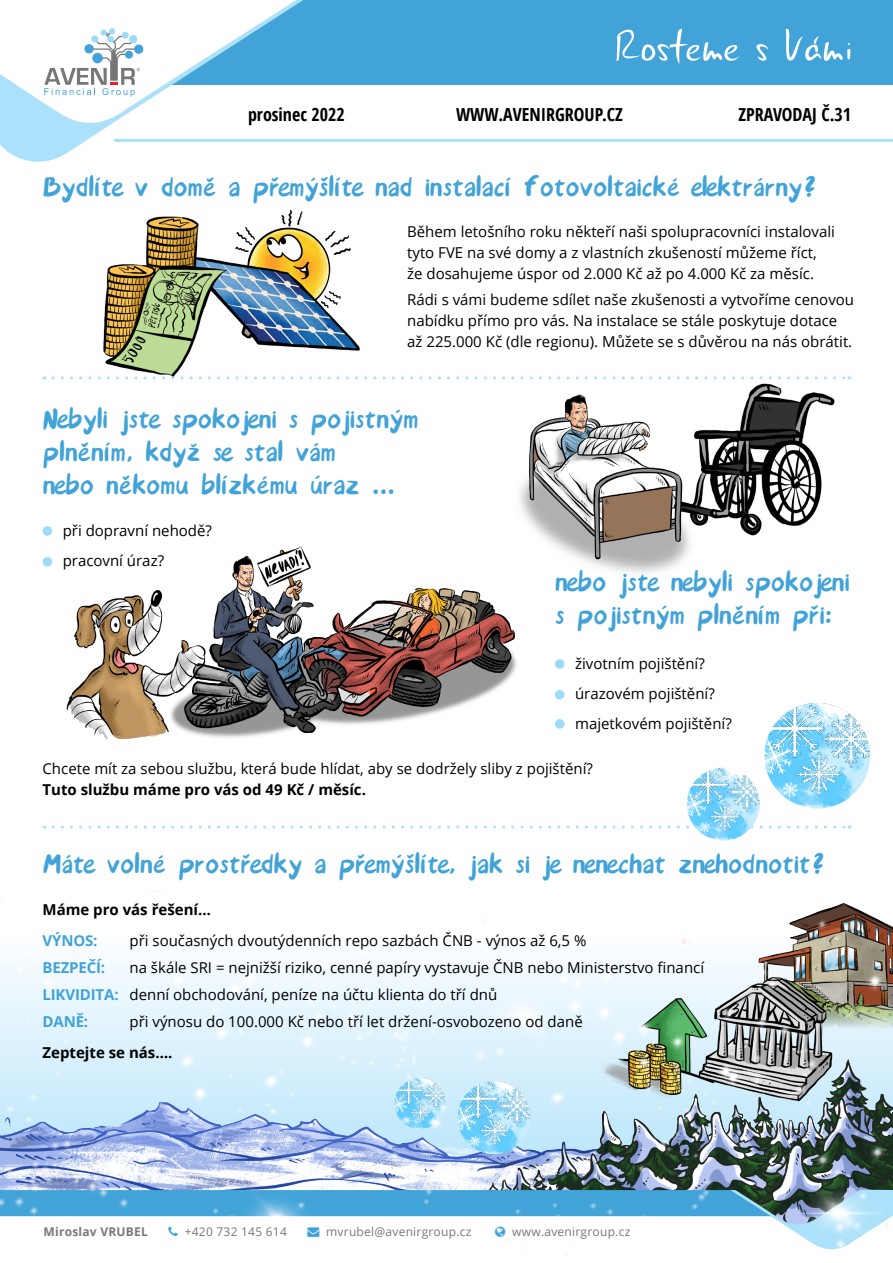
<style>
.page{position:relative;width:893px;height:1263px;background:#fff}
.page>*{position:absolute;margin:0;border:0;box-sizing:border-box;transform-origin:0 0}
.t1{font:36px/33px "Avenir Font";letter-spacing:-.01em;color:#41a3d8}
.t2{font:700 condensed 18px "Open Sans";color:#000}
.t3{font:15px/21px "Open Sans";color:#000}
.t4{font:700 15px "Open Sans";color:#000}
.t5{font:700 15px "Open Sans";letter-spacing:-.01em;color:#41a3d8}
.t6{font:12px "Open Sans";letter-spacing:.02em;color:#757779}
.t7{font:700 12px "Open Sans";letter-spacing:.02em;color:#757779}
.s1{font-weight:700;color:#41a3d8}
.s2{color:#40a4da}
</style>
<div class="page">
<div style="left:22px;top:0;width:871px;height:85px;background:#41a3d8"></div>
<svg style="left:0;top:0;width:328px;height:162px"></svg>
<svg style="left:617px;top:29px;width:123px;height:35px"></svg>
<svg style="left:756px;top:44px;width:13px;height:17px"></svg>
<svg style="left:786px;top:29px;width:64px;height:32px"></svg>
<svg style="left:0;top:0;width:302px;height:129px"></svg>
<hr style="left:115px;top:139px;width:778px;height:3px;background:#abe1fa">
<img style="left:888px;top:924px;width:5px;height:127px">
<img style="left:669px;top:379px;width:166px;height:157px">
<svg style="left:53px;top:376px;width:797px;height:3px"></svg>
<svg style="left:53px;top:826px;width:797px;height:3px"></svg>
<div style="left:43px;top:526px;width:9px;height:10px;background:#9ddcf9;border-radius:50%"></div>
<div style="left:555px;top:659px;width:9px;height:10px;background:#9ddcf9;border-radius:50%"></div>
<div style="left:555px;top:690px;width:9px;height:9px;background:#9ddcf9;border-radius:50%"></div>
<div style="left:555px;top:719px;width:9px;height:10px;background:#9ddcf9;border-radius:50%"></div>
<img style="left:232px;top:210px;width:135px;height:170px">
<img style="left:91px;top:216px;width:141px;height:164px">
<img style="left:519px;top:392px;width:179px;height:181px">
<img style="left:246px;top:537px;width:277px;height:200px">
<img style="left:42px;top:556px;width:204px;height:183px">
<img style="left:687px;top:767px;width:73px;height:73px;border-radius:36px">
<img style="left:764px;top:703px;width:106px;height:105px;border-radius:53px">
<img style="left:0;top:902px;width:888px;height:287px">
<svg style="left:0;top:1189px;width:893px;height:61px"></svg>
<p class="t2" style="left:248px;top:101px;width:98px">prosinec 2022</p>
<p class="t2" style="left:456px;top:101px;width:168px">WWW.AVENIRGROUP.CZ</p>
<p class="t2" style="left:738px;top:101px;width:114px">ZPRAVODAJ Č.31</p>
<h1 class="t1" style="left:43px;top:171px;width:776px">Bydlíte v domě a přemýšlíte nad instalací fotovoltaické elektrárny?</h1>
<p class="t3" style="left:407px;top:221px;width:429px">Během letošního roku někteří naši spolupracovníci instalovali tyto FVE na své domy a z vlastních zkušeností můžeme říct, že dosahujeme úspor od 2.000 Kč až po 4.000 Kč za měsíc.</p>
<p class="t3" style="left:407px;top:288px;width:448px">Rádi s vámi budeme sdílet naše zkušenosti a vytvoříme cenovou nabídku přímo pro vás. Na instalace se stále poskytuje dotace až 225.000 Kč (dle regionu). Můžete se s důvěrou na nás obrátit.</p>
<h1 class="t1" style="left:43px;top:403px;width:378px">Nebyli jste spokojeni s pojistným plněním, když se stal vám<br>nebo někomu blízkému úraz ...</h1>
<p class="t3" style="left:63px;top:515px;width:151px;line-height:30px">při dopravní nehodě? pracovní úraz?</p>
<h1 class="t1" style="left:555px;top:567px;width:296px">nebo jste nebyli spokojeni s pojistným plněním při:</h1>
<p class="t3" style="left:575px;top:648px;width:158px;line-height:30px">životním pojištění? úrazovém pojištění? majetkovém pojištění?</p>
<p class="t3" style="left:43px;top:757px;width:552px">Chcete mít za sebou službu, která bude hlídat, aby se dodržely sliby z pojištění?</p>
<p class="t4" style="left:43px;top:779px;width:325px">Tuto službu máme pro vás od 49 Kč / měsíc.</p>
<h1 class="t1" style="left:43px;top:848px;width:784px">Máte volné prostředky a přemýšlíte, jak si je nenechat znehodnotit?</h1>
<p class="t4" style="left:43px;top:899px;width:170px">Máme pro vás řešení…</p>
<p class="t5" style="left:43px;top:930px;width:57px">VÝNOS:</p>
<p class="t3" style="left:130px;top:930px;width:458px">při současných dvoutýdenních repo sazbách ČNB - výnos až 6,5 %</p>
<p class="t5" style="left:43px;top:957px;width:64px">BEZPEČÍ:</p>
<p class="t3" style="left:43px;top:954px;width:663px;line-height:27px;text-indent:87px">na škále SRI = nejnižší riziko, cenné papíry vystavuje ČNB nebo Ministerstvo financí<br><span class="s1">LIKVIDITA:</span> denní obchodování, peníze na účtu klienta do tří dnů<br><span class="s1">DANĚ:</span></p>
<p class="t3" style="left:130px;top:1011px;width:455px">při výnosu do 100.000 Kč nebo tří let držení-osvobozeno od daně</p>
<p class="t4" style="left:43px;top:1042px;width:131px">Zeptejte se nás….</p>
<p class="t7" style="left:44px;top:1223px;width:106px">Miroslav VRUBEL</p>
<p class="t6" style="left:185px;top:1223px;width:104px">+420 732 145 614</p>
<p class="t6" style="left:307px;top:1223px;width:165px"><span class="s2">→</span> mvrubel@avenirgroup.cz</p>
<p class="t6" style="left:512px;top:1223px;width:119px">www.avenirgroup.cz</p>
</div>
